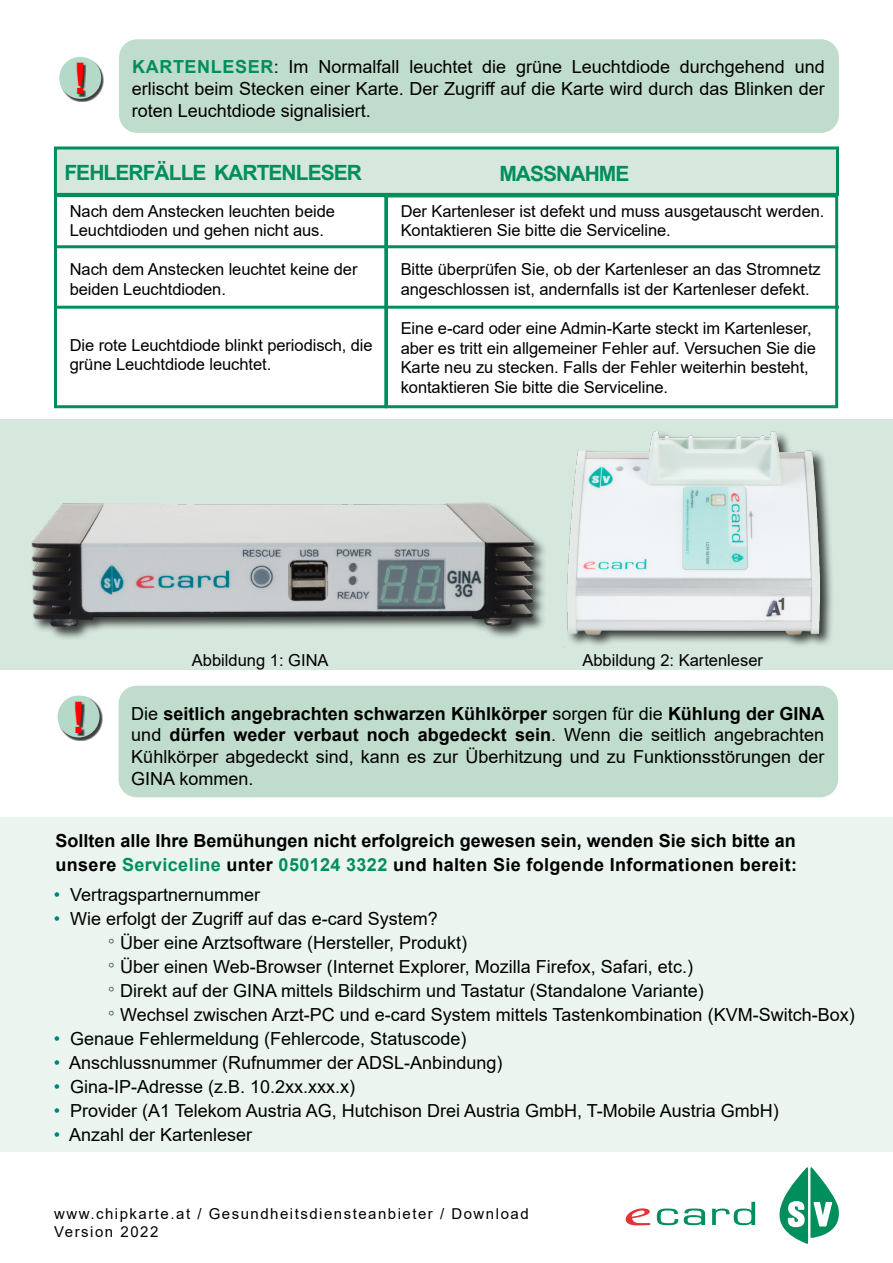
<style>
.page{position:relative;width:893px;height:1263px;background:#fff}
.page>*{position:absolute;margin:0;border:0;box-sizing:border-box;transform-origin:0 0}
.t1{font:700 43.5px "Arial";color:#f00}
.t2{font:700 21px "Arial";letter-spacing:-.045em;color:#008e5d}
.t3{font:18px/21.6px "Arial";color:#000;text-align:justify}
.t4{font:700 18px/24px "Arial";letter-spacing:.02em;color:#000}
.t5{font:16.5px/19.5px "Arial";letter-spacing:-.005em;color:#000}
.t6{font:15px/18px "Arial";letter-spacing:.1em;color:#000}
.s1{font-weight:700;color:#008e5d}
.s2{font-weight:700}
.s3{color:#008e5d}
.s4{color:#008174}
.s5{color:#537d45}
</style>
<div class="page">
<div style="left:0;top:419px;width:893px;height:250px;background:#d6e8de"></div>
<div style="left:0;top:817px;width:893px;height:335px;background:#ebf4ef"></div>
<div style="left:119px;top:686px;width:719px;height:111px;background:#c0dccd;border-radius:18px"></div>
<div style="left:54px;top:194px;width:333px;height:214px;border:3px solid #008e5d"></div>
<div style="left:385px;top:194px;width:453px;height:214px;border:3px solid #008e5d"></div>
<div style="left:55px;top:148px;width:782px;height:46px;background:#d6e8de"></div>
<div style="left:54px;top:146px;width:785px;height:50px;border:3px solid #008e5d"></div>
<hr style="left:55px;top:245px;width:783px;height:3px;background:#008e5d">
<hr style="left:56px;top:306px;width:783px;height:3px;background:#008e5d">
<div style="left:119px;top:39px;width:720px;height:94px;background:#c0dccd;border-radius:18px"></div>
<div style="left:60px;top:57px;width:44px;height:45px;background:#000;opacity:.75"></div>
<div style="left:59px;top:57px;width:42px;height:42px;background:#b4d9c8;border-radius:50%"></div>
<div style="left:77px;top:63px;width:10px;height:34px;background:#000;opacity:.75"></div>
<img style="left:31px;top:502px;width:514px;height:137px">
<img style="left:556px;top:399px;width:280px;height:249px">
<div style="left:58px;top:696px;width:45px;height:44px;background:#000;opacity:.75"></div>
<div style="left:58px;top:695px;width:42px;height:42px;background:#b4d9c8;border-radius:50%"></div>
<div style="left:76px;top:702px;width:9px;height:34px;background:#000;opacity:.75"></div>
<svg style="left:657px;top:1208px;width:21px;height:17px"></svg>
<svg style="left:684px;top:1208px;width:21px;height:17px"></svg>
<svg style="left:712px;top:1202px;width:43px;height:23px"></svg>
<svg style="left:626px;top:1208px;width:24px;height:17px"></svg>
<svg style="left:779px;top:1167px;width:60px;height:77px"></svg>
<h1 class="t1" style="left:73px;top:48px;width:16px">!</h1>
<p class="t3" style="left:132px;top:56px;width:694px"><span class="s1">KARTENLESER</span>: Im Normalfall leuchtet die grüne Leuchtdiode durchgehend und erlischt beim Stecken einer Karte. Der Zugriff auf die Karte wird durch das Blinken der roten Leuchtdiode signalisiert.</p>
<p class="t2" style="left:64px;top:157px;width:299px">FEHLERFÄLLE KARTENLESER</p>
<p class="t2" style="left:499px;top:159px;width:132px">MASSNAHME</p>
<p class="t5" style="left:70px;top:201px;width:267px">Nach dem Anstecken leuchten beide<br>Leuchtdioden und gehen nicht aus.</p>
<p class="t5" style="left:70px;top:259px;width:289px">Nach dem Anstecken leuchtet keine der beiden Leuchtdioden.</p>
<p class="t5" style="left:70px;top:335px;width:304px">Die rote Leuchtdiode blinkt periodisch, die grüne Leuchtdiode leuchtet.</p>
<p class="t5" style="left:401px;top:201px;width:425px">Der Kartenleser ist defekt und muss ausgetauscht werden.<br>Kontaktieren Sie bitte die Serviceline.</p>
<p class="t5" style="left:401px;top:260px;width:422px">Bitte überprüfen Sie, ob der Kartenleser an das Stromnetz angeschlossen ist, andernfalls ist der Kartenleser defekt.</p>
<p class="t5" style="left:401px;top:318px;width:417px">Eine e-card oder eine Admin-Karte steckt im Kartenleser, aber es tritt ein allgemeiner Fehler auf. Versuchen Sie die Karte neu zu stecken. Falls der Fehler weiterhin besteht, kontaktieren Sie bitte die Serviceline.</p>
<p class="t5" style="left:192px;top:650px;width:138px">Abbildung 1: GINA</p>
<p class="t5" style="left:582px;top:650px;width:182px">Abbildung 2: Kartenleser</p>
<h1 class="t1" style="left:71px;top:687px;width:16px">!</h1>
<p class="t3" style="left:131px;top:702px;width:694px">Die <span class="s2">seitlich angebrachten schwarzen Kühlkörper</span> sorgen für die <span class="s2">Kühlung der GINA </span>und <span class="s2">dürfen weder verbaut noch abgedeckt sein</span>. Wenn die seitlich angebrachten Kühlkörper abgedeckt sind, kann es zur Überhitzung und zu Funktionsstörungen der GINA kommen.</p>
<p class="t4" style="left:56px;top:828px;width:743px">Sollten alle Ihre Bemühungen nicht erfolgreich gewesen sein, wenden Sie sich bitte an unsere <span class="s3">Serviceline</span> unter <span class="s3">050124 3322</span> und halten Sie folgende Informationen bereit:</p>
<p class="t3" style="left:54px;top:883px;width:208px"><span class="s4">•</span> Vertragspartnernummer</p>
<p class="t3" style="left:108px;top:906px;width:748px;line-height:24px;text-align:left;text-indent:-54px"><span class="s4">•</span> Wie erfolgt der Zugriff auf das e-card System?<br><span class="s5">°</span> Über eine Arztsoftware (Hersteller, Produkt)<br><span class="s5">°</span> Über einen Web-Browser (Internet Explorer, Mozilla Firefox, Safari, etc.)<br><span class="s5">°</span> Direkt auf der GINA mittels Bildschirm und Tastatur (Standalone Variante)<br><span class="s5">°</span> Wechsel zwischen Arzt-PC und e-card System mittels Tastenkombination (KVM-Switch-Box)</p>
<p class="t3" style="left:54px;top:1027px;width:414px"><span class="s4">•</span> Genaue Fehlermeldung (Fehlercode, Statuscode)</p>
<p class="t3" style="left:54px;top:1051px;width:450px"><span class="s4">•</span> Anschlussnummer (Rufnummer der ADSL-Anbindung)</p>
<p class="t3" style="left:54px;top:1075px;width:303px"><span class="s4">•</span> Gina-IP-Adresse (z.B. 10.2xx.xxx.x)</p>
<p class="t3" style="left:54px;top:1099px;width:726px"><span class="s4">•</span> Provider (A1 Telekom Austria AG, Hutchison Drei Austria GmbH, T-Mobile Austria GmbH)</p>
<p class="t3" style="left:54px;top:1123px;width:200px"><span class="s4">•</span> Anzahl der Kartenleser</p>
<p class="t6" style="left:54px;top:1204px;width:476px">www.chipkarte.at / Gesundheitsdiensteanbieter / Download<br>Version 2022</p>
</div>
